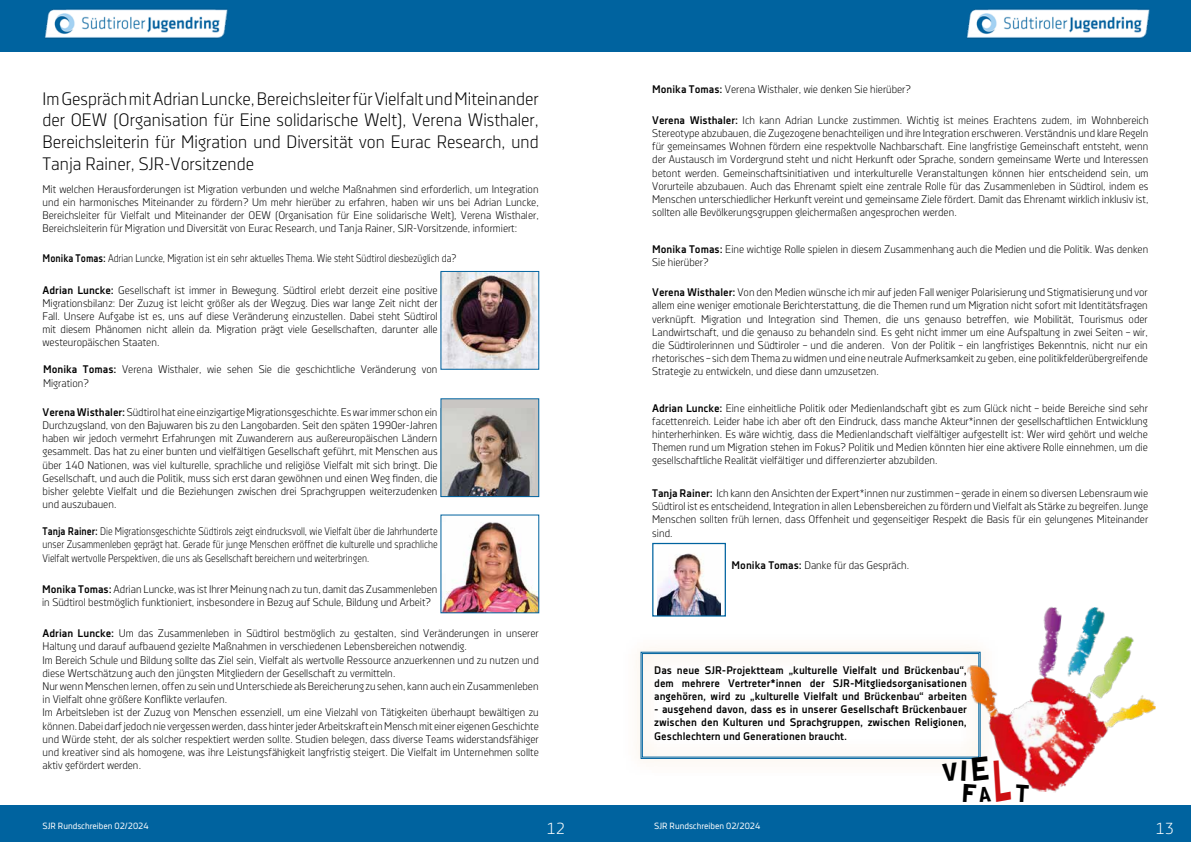
<style>
.page{position:relative;width:1191px;height:842px;background:#fff}
.page>*{position:absolute;margin:0;border:0;box-sizing:border-box;transform-origin:0 0}
.t1{font:61.9px "SF Slapstick Comic";color:#cd1013;scale:.67 1}
.t2{font:27px/20.6px "SF Slapstick Comic";color:#000;text-align:right}
.t3{font:26.2px "SF Slapstick Comic";color:#000}
.t4{font:18px/21.6px "Decima Nova Pro Lt";color:#000;text-align:justify}
.t5{font:16px "Decima Nova Pro Lt";color:#fff}
.t6{font:11px/13.2px "Decima Nova Pro Lt";color:#000;text-align:justify}
.t7{font:11px/13.2px "Decima Nova Pro Lt";color:#000;text-align:justify;scale:.9 1}
.t8{font:700 11px/13.2px "Decima Nova Pro";color:#000;text-align:justify}
.t9{font:9px "Decima Nova Pro";color:#fff}
.s1{font-family:"Decima Nova Pro";font-weight:700}
.s2{font-size:30.8px}
.s3{font-size:36px}
.s4{font-size:22.5px}
</style>
<div class="page">
<div style="left:0;top:806px;width:1191px;height:36px;background:#00639f"></div>
<div style="left:0;top:0;width:1191px;height:52px;background:#00639f"></div>
<img style="left:45px;top:9px;width:183px;height:30px">
<img style="left:967px;top:9px;width:183px;height:30px">
<img style="left:658px;top:553px;width:62px;height:62px">
<div style="left:652px;top:543px;width:74px;height:74px;border:1px solid #00639f"></div>
<div style="left:623px;top:634px;width:375px;height:143px;background:#fefbf9"></div>
<svg style="left:640px;top:652px;width:316px;height:107px"></svg>
<div style="left:642px;top:653px;width:337px;height:105px;border:1px solid #00639f"></div>
<img style="left:956px;top:607px;width:200px;height:185px">
<img style="left:442px;top:273px;width:95px;height:95px">
<div style="left:440px;top:271px;width:99px;height:99px;border:1px solid #00639f"></div>
<div style="left:441px;top:399px;width:98px;height:98px;background:#c9c6c3"></div>
<img style="left:442px;top:412px;width:89px;height:83px">
<div style="left:440px;top:398px;width:99px;height:99px;border:1px solid #00639f"></div>
<img style="left:442px;top:522px;width:95px;height:89px">
<p class="t4" style="left:43px;top:88px;width:498px">Im Gespräch mit Adrian Luncke, Bereichsleiter für Vielfalt und Miteinander der OEW (Organisation für Eine solidarische Welt), Verena Wisthaler, Bereichsleiterin für Migration und Diversität von Eurac Research, und Tanja Rainer, SJR-Vorsitzende</p>
<p class="t6" style="left:43px;top:182px;width:498px">Mit welchen Herausforderungen ist Migration verbunden und welche Maßnahmen sind erforderlich, um Integration und ein harmonisches Miteinander zu fördern? Um mehr hierüber zu erfahren, haben wir uns bei Adrian Luncke, Bereichsleiter für Vielfalt und Miteinander der OEW (Organisation für Eine solidarische Welt), Verena Wisthaler, Bereichsleiterin für Migration und Diversität von Eurac Research, und Tanja Rainer, SJR-Vorsitzende, informiert:</p>
<p class="t7" style="left:43px;top:251px;width:461px"><span class="s1">Monika Tomas:</span> Adrian Luncke, Migration ist ein sehr aktuelles Thema. Wie steht Südtirol diesbezüglich da?</p>
<p class="t6" style="left:43px;top:283px;width:396px"><span class="s1">Adrian Luncke:</span> Gesellschaft ist immer in Bewegung. Südtirol erlebt derzeit eine positive Migrationsbilanz: Der Zuzug ist leicht größer als der Wegzug. Dies war lange Zeit nicht der Fall. Unsere Aufgabe ist es, uns auf diese Veränderung einzustellen. Dabei steht Südtirol mit diesem Phänomen nicht allein da. Migration prägt viele Gesellschaften, darunter alle westeuropäischen Staaten.</p>
<p class="t6" style="left:43px;top:363px;width:396px"><span class="s1">Monika Tomas:</span> Verena Wisthaler, wie sehen Sie die geschichtliche Veränderung von<br>Migration?</p>
<p class="t6" style="left:652px;top:83px;width:260px"><span class="s1">Monika Tomas:</span> Verena Wisthaler, wie denken Sie hierüber?</p>
<p class="t6" style="left:652px;top:113px;width:498px"><span class="s1">Verena Wisthaler:</span> Ich kann Adrian Luncke zustimmen. Wichtig ist meines Erachtens zudem, im Wohnbereich Stereotype abzubauen, die Zugezogene benachteiligen und ihre Integration erschweren. Verständnis und klare Regeln für gemeinsames Wohnen fördern eine respektvolle Nachbarschaft. Eine langfristige Gemeinschaft entsteht, wenn der Austausch im Vordergrund steht und nicht Herkunft oder Sprache, sondern gemeinsame Werte und Interessen betont werden. Gemeinschaftsinitiativen und interkulturelle Veranstaltungen können hier entscheidend sein, um Vorurteile abzubauen. Auch das Ehrenamt spielt eine zentrale Rolle für das Zusammenleben in Südtirol, indem es Menschen unterschiedlicher Herkunft vereint und gemeinsame Ziele fördert. Damit das Ehrenamt wirklich inklusiv ist, sollten alle Bevölkerungsgruppen gleichermaßen angesprochen werden.</p>
<p class="t6" style="left:652px;top:243px;width:498px"><span class="s1">Monika Tomas:</span> Eine wichtige Rolle spielen in diesem Zusammenhang auch die Medien und die Politik. Was denken<br>Sie hierüber?</p>
<p class="t6" style="left:652px;top:286px;width:497px"><span class="s1">Verena Wisthaler:</span> Von den Medien wünsche ich mir auf jeden Fall weniger Polarisierung und Stigmatisierung und vor allem eine weniger emotionale Berichterstattung, die die Themen rund um Migration nicht sofort mit Identitätsfragen verknüpft. Migration und Integration sind Themen, die uns genauso betreffen, wie Mobilität, Tourismus oder Landwirtschaft, und die genauso zu behandeln sind. Es geht nicht immer um eine Aufspaltung in zwei Seiten – wir, die Südtirolerinnen und Südtiroler – und die anderen. Von der Politik – ein langfristiges Bekenntnis, nicht nur ein rhetorisches – sich dem Thema zu widmen und eine neutrale Aufmerksamkeit zu geben, eine politikfelderübergreifende Strategie zu entwickeln, und diese dann umzusetzen.</p>
<p class="t6" style="left:43px;top:405px;width:396px"><span class="s1">Verena Wisthaler:</span> Südtirol hat eine einzigartige Migrationsgeschichte. Es war immer schon ein Durchzugsland, von den Bajuwaren bis zu den Langobarden. Seit den späten 1990er-Jahren haben wir jedoch vermehrt Erfahrungen mit Zuwanderern aus außereuropäischen Ländern gesammelt. Das hat zu einer bunten und vielfältigen Gesellschaft geführt, mit Menschen aus über 140 Nationen, was viel kulturelle, sprachliche und religiöse Vielfalt mit sich bringt. Die Gesellschaft, und auch die Politik, muss sich erst daran gewöhnen und einen Weg finden, die bisher gelebte Vielfalt und die Beziehungen zwischen drei Sprachgruppen weiterzudenken und auszubauen.</p>
<p class="t6" style="left:652px;top:401px;width:497px"><span class="s1">Adrian Luncke:</span> Eine einheitliche Politik oder Medienlandschaft gibt es zum Glück nicht – beide Bereiche sind sehr facettenreich. Leider habe ich aber oft den Eindruck, dass manche Akteur*innen der gesellschaftlichen Entwicklung hinterherhinken. Es wäre wichtig, dass die Medienlandschaft vielfältiger aufgestellt ist: Wer wird gehört und welche Themen rund um Migration stehen im Fokus? Politik und Medien könnten hier eine aktivere Rolle einnehmen, um die gesellschaftliche Realität vielfältiger und differenzierter abzubilden.</p>
<p class="t6" style="left:652px;top:486px;width:497px"><span class="s1">Tanja Rainer:</span> Ich kann den Ansichten der Expert*innen nur zustimmen – gerade in einem so diversen Lebensraum wie Südtirol ist es entscheidend, Integration in allen Lebensbereichen zu fördern und Vielfalt als Stärke zu begreifen. Junge Menschen sollten früh lernen, dass Offenheit und gegenseitiger Respekt die Basis für ein gelungenes Miteinander sind.</p>
<p class="t7" style="left:43px;top:525px;width:440px"><span class="s1">Tanja Rainer:</span> Die Migrationsgeschichte Südtirols zeigt eindrucksvoll, wie Vielfalt über die Jahrhunderte unser Zusammenleben geprägt hat. Gerade für junge Menschen eröffnet die kulturelle und sprachliche Vielfalt wertvolle Perspektiven, die uns als Gesellschaft bereichern und weiterbringen.</p>
<p class="t6" style="left:731px;top:558px;width:179px"><span class="s1">Monika Tomas:</span> Danke für das Gespräch.</p>
<p class="t6" style="left:42px;top:583px;width:397px"><span class="s1">Monika Tomas:</span> Adrian Luncke, was ist Ihrer Meinung nach zu tun, damit das Zusammenleben in Südtirol bestmöglich funktioniert, insbesondere in Bezug auf Schule, Bildung und Arbeit?</p>
<p class="t6" style="left:43px;top:627px;width:498px;text-align:left"><span class="s1">Adrian Luncke:</span> Um das Zusammenleben in Südtirol bestmöglich zu gestalten, sind Veränderungen in unserer Haltung und darauf aufbauend gezielte Maßnahmen in verschiedenen Lebensbereichen notwendig.<br>Im Bereich Schule und Bildung sollte das Ziel sein, Vielfalt als wertvolle Ressource anzuerkennen und zu nutzen und diese Wertschätzung auch den jüngsten Mitgliedern der Gesellschaft zu vermitteln.<br>Nur wenn Menschen lernen, offen zu sein und Unterschiede als Bereicherung zu sehen, kann auch ein Zusammenleben in Vielfalt ohne größere Konflikte verlaufen.<br>Im Arbeitsleben ist der Zuzug von Menschen essenziell, um eine Vielzahl von Tätigkeiten überhaupt bewältigen zu können. Dabei darf jedoch nie vergessen werden, dass hinter jeder Arbeitskraft ein Mensch mit einer eigenen Geschichte und Würde steht, der als solcher respektiert werden sollte. Studien belegen, dass diverse Teams widerstandsfähiger und kreativer sind als homogene, was ihre Leistungsfähigkeit langfristig steigert. Die Vielfalt im Unternehmen sollte aktiv gefördert werden.</p>
<p class="t8" style="left:654px;top:664px;width:314px">Das neue SJR-Projektteam „kulturelle Vielfalt und Brückenbau“, dem mehrere Vertreter*innen der SJR-Mitgliedsorganisationen angehören, wird zu „kulturelle Vielfalt und Brückenbau“ arbeiten</p>
<p class="t8" style="left:654px;top:703px;width:314px">- ausgehend davon, dass es in unserer Gesellschaft Brückenbauer zwischen den Kulturen und Sprachgruppen, zwischen Religionen, Geschlechtern und Generationen braucht.</p>
<h2 class="t2" style="left:942px;top:760px;width:50px">V<span class="s2">I</span><span class="s3">E<br></span>F<span class="s4">a</span></h2>
<h1 class="t1" style="left:994px;top:741px;width:26px">L</h1>
<h3 class="t3" style="left:1016px;top:776px;width:14px">t</h3>
<p class="t9" style="left:43px;top:821px;width:108px">SJR Rundschreiben 02/2024</p>
<p class="t9" style="left:654px;top:821px;width:108px">SJR Rundschreiben 02/2024</p>
<h3 class="t5" style="left:546px;top:819px;width:20px">12</h3>
<h3 class="t5" style="left:1155px;top:819px;width:20px">13</h3>
</div>
